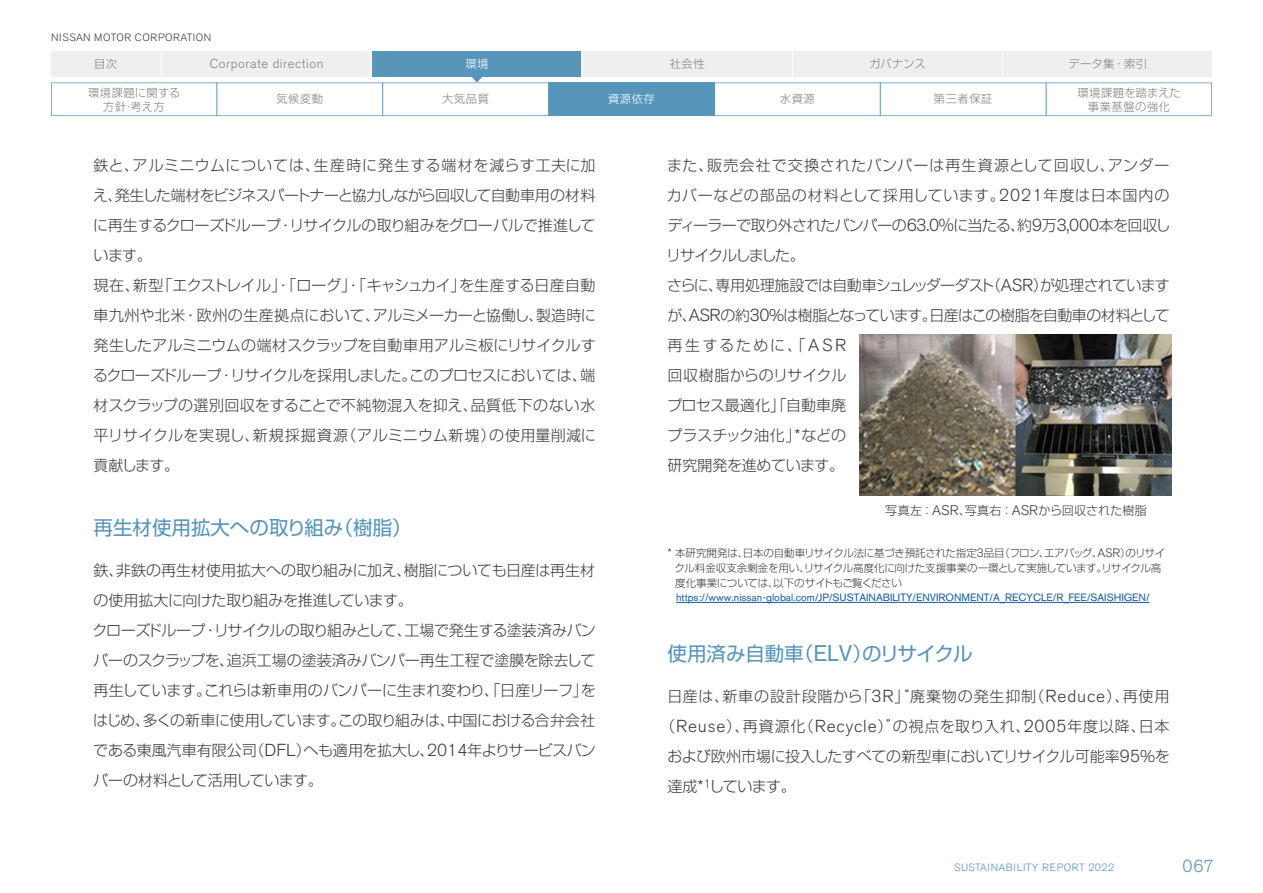
<style>
.page{position:relative;width:1263px;height:893px;background:#fff}
.page>*{position:absolute;margin:0;border:0;box-sizing:border-box;transform-origin:0 0}
.t1{font:19.5px "Shin Go Pro";color:#5494bd}
.t2{font:300 17.25px "Nissan Pro";color:#5394bd}
.t3{font:300 15px/30px "Shin Go Pro";letter-spacing:-.015em;color:#3c3c3c}
.t4{font:300 15px "Shin Go Pro";letter-spacing:.055em;color:#3c3c3c}
.t5{font:300 12.9px "Nissan Pro";letter-spacing:.045em;color:#828282}
.t6{font:300 12px "Shin Go Pro";letter-spacing:.02em;color:#3c3c3c}
.t7{font:300 11.25px/13.5px "Shin Go Pro";letter-spacing:.05em;color:#828282;text-align:center}
.t8{font:300 11.25px "Shin Go Pro";letter-spacing:.05em;color:#fff}
.t9{font:300 10.5px/15px "Shin Go Pro";letter-spacing:-.02em;color:#3c3c3c}
.t10{font:10.5px "Nissan Pro";color:#145aa0}
.t11{font:300 10.5px "Nissan Pro";letter-spacing:.04em;color:#5795bb}
.t12{font:300 10.5px "Nissan Pro";letter-spacing:.06em;color:#3e3a39}
.s1{font-family:"Nissan Pro";font-size:17.25px}
.s2{font-family:"Nissan Pro";font-size:13.8px}
.s3{font-family:"Nissan Pro";font-size:12.15px}
.s4{font-family:"Nissan Pro";font-size:22.35px}
</style>
<div class="page">
<div style="left:1004px;top:51px;width:208px;height:26px;background:#efefef"></div>
<div style="left:793px;top:51px;width:209px;height:26px;background:#efefef"></div>
<div style="left:583px;top:51px;width:208px;height:26px;background:#efefef"></div>
<div style="left:373px;top:51px;width:208px;height:26px;background:#5795bb"></div>
<div style="left:51px;top:51px;width:109px;height:26px;background:#efefef"></div>
<div style="left:163px;top:51px;width:208px;height:26px;background:#efefef"></div>
<svg style="left:51px;top:76px;width:1161px;height:40px"></svg>
<hr style="left:216px;top:82px;width:1px;height:34px;background:#5795bb">
<hr style="left:382px;top:82px;width:1px;height:34px;background:#5795bb">
<hr style="left:548px;top:82px;width:1px;height:34px;background:#5795bb">
<hr style="left:714px;top:82px;width:1px;height:34px;background:#5795bb">
<hr style="left:880px;top:82px;width:1px;height:34px;background:#5795bb">
<hr style="left:1046px;top:82px;width:1px;height:34px;background:#5795bb">
<hr style="left:676px;top:602px;width:473px;height:1px;background:#145aa0">
<img style="left:859px;top:335px;width:312px;height:161px">
<p class="t12" style="left:51px;top:30px;width:162px">NISSAN MOTOR CORPORATION</p>
<p class="t7" style="left:94px;top:55px;width:24px">目次</p>
<p class="t5" style="left:210px;top:55px;width:115px">Corporate direction</p>
<p class="t8" style="left:465px;top:54px;width:25px">環境</p>
<p class="t7" style="left:670px;top:55px;width:36px">社会性</p>
<p class="t7" style="left:869px;top:55px;width:58px">ガバナンス</p>
<p class="t7" style="left:1068px;top:55px;width:80px">データ集・索引</p>
<p class="t7" style="left:88px;top:85px;width:94px">環境課題に関する方針・考え方</p>
<p class="t7" style="left:276px;top:91px;width:48px">気候変動</p>
<p class="t7" style="left:442px;top:91px;width:48px">大気品質</p>
<p class="t8" style="left:608px;top:90px;width:48px">資源依存</p>
<p class="t7" style="left:780px;top:91px;width:36px">水資源</p>
<p class="t7" style="left:934px;top:91px;width:60px">第三者保証</p>
<p class="t7" style="left:1077px;top:85px;width:105px">環境課題を踏まえた事業基盤の強化</p>
<p class="t3" style="left:93px;top:148px;width:504px">鉄と、アルミニウムについては、生産時に発生する端材を減らす工夫に加え、発生した端材をビジネスパートナーと協力しながら回収して自動車用の材料に再生するクローズドループ・リサイクルの取り組みをグローバルで推進しています。<br>現在、新型「エクストレイル」・「ローグ」・「キャシュカイ」を生産する日産自動車九州や北米・欧州の生産拠点において、アルミメーカーと協働し、製造時に発生したアルミニウムの端材スクラップを自動車用アルミ板にリサイクルするクローズドループ・リサイクルを採用しました。このプロセスにおいては、端材スクラップの選別回収をすることで不純物混入を抑え、品質低下のない水平リサイクルを実現し、新規採掘資源（アルミニウム新塊）の使用量削減に貢献します。</p>
<h1 class="t1" style="left:94px;top:511px;width:320px">再生材使用拡大への取り組み（樹脂）</h1>
<p class="t3" style="left:93px;top:553px;width:505px">鉄、非鉄の再生材使用拡大への取り組みに加え、樹脂についても日産は再生材の使用拡大に向けた取り組みを推進しています。<br>クローズドループ・リサイクルの取り組みとして、工場で発生する塗装済みバンパーのスクラップを、追浜工場の塗装済みバンパー再生工程で塗膜を除去して再生しています。これらは新車用のバンパーに生まれ変わり、「日産リーフ」をはじめ、多くの新車に使用しています。この取り組みは、中国における合弁会社である東風汽車有限公司（<span class="s1">DFL</span>）へも適用を拡大し、<span class="s1">2014</span>年よりサービスバンパーの材料として活用しています。</p>
<p class="t3" style="left:666px;top:148px;width:506px">また、販売会社で交換されたバンパーは再生資源として回収し、アンダーカバーなどの部品の材料として採用しています。<span class="s1">2021</span>年度は日本国内のディーラーで取り外されたバンパーの<span class="s1">63.0%</span>に当たる、約<span class="s1">9</span>万<span class="s1">3,000</span>本を回収しリサイクルしました。<br>さらに、専用処理施設では自動車シュレッダーダスト（<span class="s1">ASR</span>）が処理されていますが、<span class="s1">ASR</span>の約<span class="s1">30</span>％は樹脂となっています。日産はこの樹脂を自動車の材料として再生するために、「<span class="s1">ASR<br></span>回収樹脂からのリサイクル<br>プロセス最適化」「自動車廃<br>プラスチック油化」<span class="s1">*</span>などの<br>研究開発を進めています。</p>
<p class="t6" style="left:885px;top:500px;width:263px">写真左：<span class="s2">ASR</span>、写真右：<span class="s2">ASR</span>から回収された樹脂</p>
<p class="t9" style="left:675px;top:544px;width:492px;text-indent:-7px"><span class="s3">*</span> 本研究開発は、日本の自動車リサイクル法に基づき預託された指定<span class="s3">3</span>品目（フロン、エアバッグ、<span class="s3">ASR</span>）のリサイクル料金収支余剰金を用い、リサイクル高度化に向けた支援事業の一環として実施しています。リサイクル高度化事業については、以下のサイトもご覧ください</p>
<p class="t10" style="left:676px;top:591px;width:475px">https://www.nissan-global.com/JP/SUSTAINABILITY/ENVIRONMENT/A_RECYCLE/R_FEE/SAISHIGEN/</p>
<h1 class="t1" style="left:668px;top:637px;width:306px">使用済み自動車（<span class="s4">ELV</span>）のリサイクル</h1>
<p class="t4" style="left:667px;top:684px;width:503px">日産は、新車の設計段階から「<span class="s1">3R</span>」“廃棄物の発生抑制（<span class="s1">Reduce</span>）、再使用</p>
<p class="t4" style="left:660px;top:714px;width:511px">（<span class="s1">Reuse</span>）、再資源化（<span class="s1">Recycle</span>）”の視点を取り入れ、<span class="s1">2005</span>年度以降、日本</p>
<p class="t3" style="left:668px;top:739px;width:504px">および欧州市場に投入したすべての新型車においてリサイクル可能率<span class="s1">95</span>％を</p>
<p class="t3" style="left:668px;top:769px;width:130px">達成<span class="s1">*</span><sup>1</sup>しています。</p>
<p class="t11" style="left:954px;top:861px;width:162px">SUSTAINABILITY REPORT 2022</p>
<p class="t2" style="left:1182px;top:854px;width:33px">067</p>
</div>
